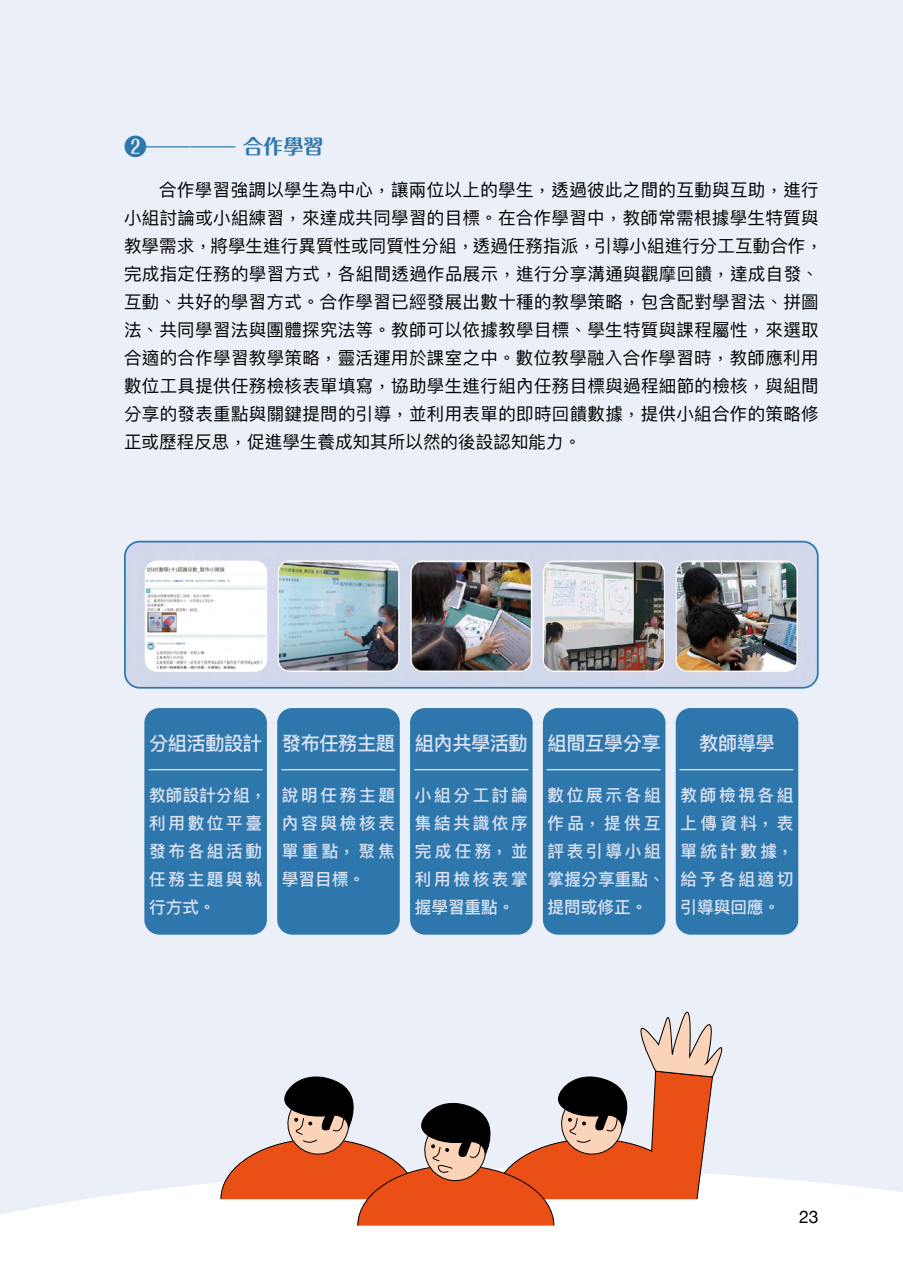
<style>
.page{position:relative;width:903px;height:1275px;background:#ebeff8}
.page>*{position:absolute;margin:0;border:0;box-sizing:border-box;transform-origin:0 0}
.t1{font:22.75px "Maru Fo Pro";color:#2e77ac}
.t2{font:500 19.25px "Ping Fang TC";letter-spacing:-.025em;color:#dce3f3}
.t3{font:17.5px/28px "Ping Fang TC";letter-spacing:.02em;color:#000}
.t4{font:17.5px "Helvetica Neue";color:#000}
.t5{font:500 16.62px/28px "Ping Fang TC";letter-spacing:.16em;color:#dce3f3;text-align:justify}
.s1{font-weight:500}
.s2{font-weight:700;font-size:20.12px}
</style>
<div class="page">
<svg style="left:0;top:1175px;width:903px;height:100px;background:#fdfdfe"></svg>
<img style="left:126px;top:543px;width:690px;height:143px">
<div style="left:124px;top:541px;width:695px;height:148px;border:2px solid #2e77ac;border-radius:15px"></div>
<div style="left:277px;top:708px;width:123px;height:227px;background:#2e77ac;border-radius:15px"></div>
<div style="left:410px;top:708px;width:123px;height:227px;background:#2e77ac;border-radius:15px"></div>
<div style="left:543px;top:708px;width:122px;height:227px;background:#2e77ac;border-radius:15px"></div>
<div style="left:144px;top:708px;width:123px;height:227px;background:#2e77ac;border-radius:15px"></div>
<div style="left:676px;top:708px;width:122px;height:227px;background:#2e77ac;border-radius:15px"></div>
<hr style="left:149px;top:769px;width:113px;height:1px;background:#dce3f3">
<hr style="left:282px;top:769px;width:113px;height:1px;background:#dce3f3">
<hr style="left:415px;top:769px;width:113px;height:1px;background:#dce3f3">
<hr style="left:547px;top:769px;width:113px;height:1px;background:#dce3f3">
<hr style="left:680px;top:769px;width:113px;height:1px;background:#dce3f3">
<svg style="left:220px;top:1012px;width:502px;height:214px"></svg>
<h1 class="t1" style="left:124px;top:126px;width:201px"><span class="s1">❷</span>———— <span class="s2">合作學習</span></h1>
<p class="t3" style="left:124px;top:176px;width:700px;text-indent:35px">合作學習強調以學生為中心，讓兩位以上的學生，透過彼此之間的互動與互助，進行小組討論或小組練習，來達成共同學習的目標。在合作學習中，教師常需根據學生特質與教學需求，將學生進行異質性或同質性分組，透過任務指派，引導小組進行分工互動合作，完成指定任務的學習方式，各組間透過作品展示，進行分享溝通與觀摩回饋，達成自發、互動、共好的學習方式。合作學習已經發展出數十種的教學策略，包含配對學習法、拼圖法、共同學習法與團體探究法等。教師可以依據教學目標、學生特質與課程屬性，來選取合適的合作學習教學策略，靈活運用於課室之中。數位教學融入合作學習時，教師應利用數位工具提供任務檢核表單填寫，協助學生進行組內任務目標與過程細節的檢核，與組間分享的發表重點與關鍵提問的引導，並利用表單的即時回饋數據，提供小組合作的策略修正或歷程反思，促進學生養成知其所以然的後設認知能力。</p>
<p class="t2" style="left:282px;top:731px;width:380px">發布任務主題 組內共學活動 組間互學分享</p>
<p class="t2" style="left:699px;top:731px;width:77px">教師導學</p>
<p class="t2" style="left:149px;top:731px;width:115px">分組活動設計</p>
<p class="t5" style="left:149px;top:781px;width:119px;text-align:left">教師設計分組，利用數位平臺發布各組活動任務主題與執行方式。</p>
<p class="t5" style="left:282px;top:781px;width:115px">說明任務主題內容與檢核表單重點，聚焦學習目標。</p>
<p class="t5" style="left:415px;top:781px;width:115px">小組分工討論集結共識依序完成任務，並利用檢核表掌握學習重點。</p>
<p class="t5" style="left:548px;top:781px;width:119px;text-align:left">數位展示各組作品，提供互評表引導小組掌握分享重點、提問或修正。</p>
<p class="t5" style="left:680px;top:781px;width:115px">教師檢視各組上傳資料，表單統計數據，給予各組適切引導與回應。</p>
<p class="t4" style="left:799px;top:1204px;width:21px">23</p>
</div>
